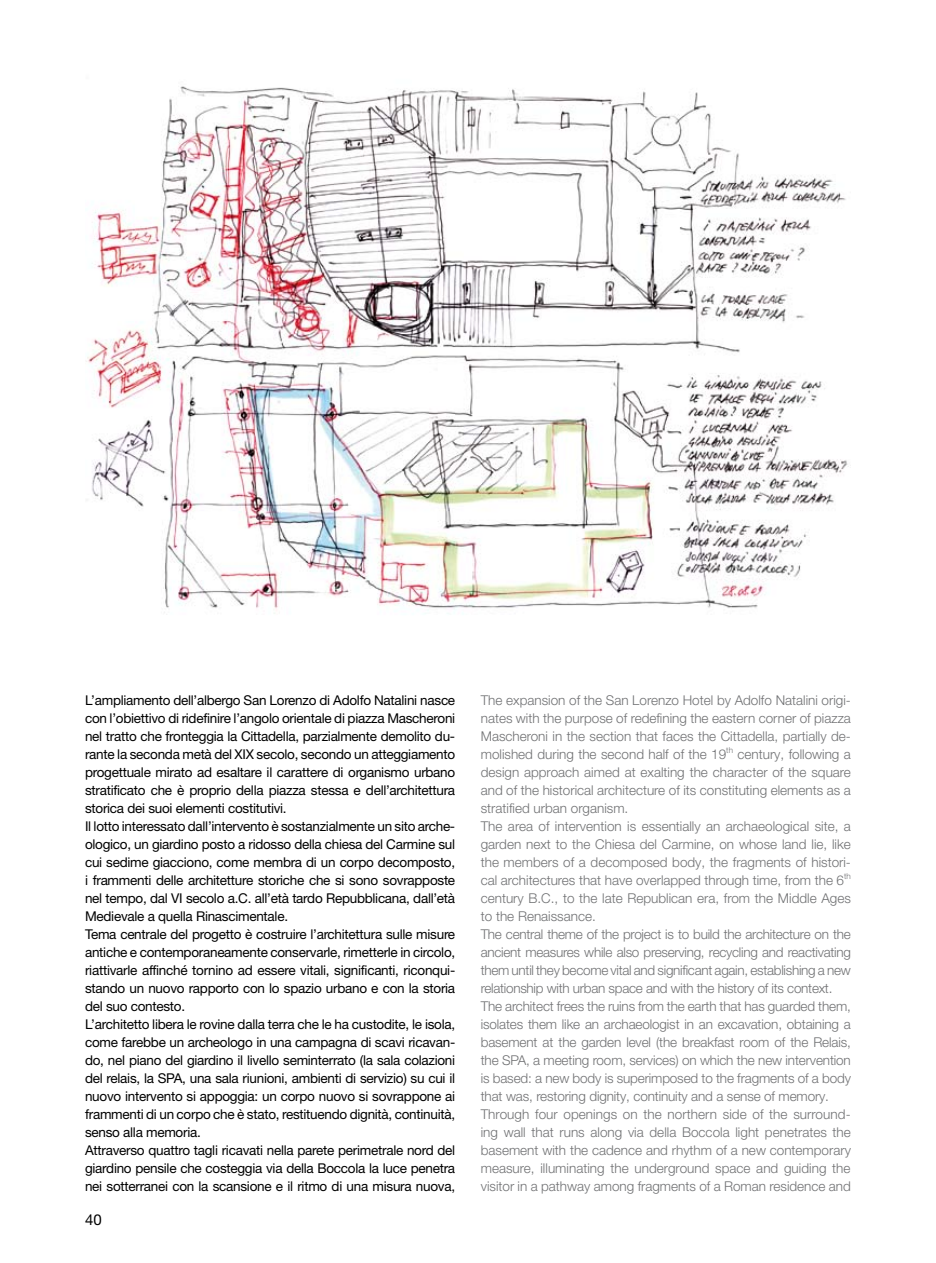
<style>
.page{position:relative;width:936px;height:1263px;background:#fff}
.page>*{position:absolute;margin:0;border:0;box-sizing:border-box;transform-origin:0 0}
.t1{font:15px "Helvetica Neue LT Pro";color:#000}
.t2{font:13.5px/18px "Helvetica Neue LT Pro";letter-spacing:-.02em;color:#000}
.t3{font:300 13.5px/18px "Helvetica Neue LT Pro";color:#707173}
</style>
<div class="page">
<img style="left:86px;top:86px;width:763px;height:528px">
<p class="t2" style="left:85px;top:690px;width:371px">L’ampliamento dell’albergo San Lorenzo di Adolfo Natalini nasce con l’obiettivo di ridefinire l’angolo orientale di piazza Mascheroni nel tratto che fronteggia la Cittadella, parzialmente demolito du&shy;rante la seconda metà del XIX secolo, secondo un atteggiamento progettuale mirato ad esaltare il carattere di organismo urbano stratificato che è proprio della piazza stessa e dell’architettura storica dei suoi elementi costitutivi.<br>Il lotto interessato dall’intervento è sostanzialmente un sito arche&shy;ologico, un giardino posto a ridosso della chiesa del Carmine sul cui sedime giacciono, come membra di un corpo decomposto, i frammenti delle architetture storiche che si sono sovrapposte nel tempo, dal VI secolo a.C. all’età tardo Repubblicana, dall’età Medievale a quella Rinascimentale.<br>Tema centrale del progetto è costruire l’architettura sulle misure antiche e contemporaneamente conservarle, rimetterle in circolo, riattivarle affinché tornino ad essere vitali, significanti, riconqui&shy;stando un nuovo rapporto con lo spazio urbano e con la storia del suo contesto.<br>L’architetto libera le rovine dalla terra che le ha custodite, le isola, come farebbe un archeologo in una campagna di scavi ricavan&shy;do, nel piano del giardino il livello seminterrato (la sala colazioni del relais, la SPA, una sala riunioni, ambienti di servizio) su cui il nuovo intervento si appoggia: un corpo nuovo si sovrappone ai frammenti di un corpo che è stato, restituendo dignità, continuità, senso alla memoria.<br>Attraverso quattro tagli ricavati nella parete perimetrale nord del giardino pensile che costeggia via della Boccola la luce penetra nei sotterranei con la scansione e il ritmo di una misura nuova,</p>
<p class="t3" style="left:480px;top:690px;width:371px">The expansion of the San Lorenzo Hotel by Adolfo Natalini origi&shy;nates with the purpose of redefining the eastern corner of piazza Mascheroni in the section that faces the Cittadella, partially de&shy;molished during the second half of the 19<sup>th</sup> century, following a design approach aimed at exalting the character of the square and of the historical architecture of its constituting elements as a stratified urban organism.<br>The area of intervention is essentially an archaeological site, a garden next to the Chiesa del Carmine, on whose land lie, like the members of a decomposed body, the fragments of histori&shy;cal architectures that have overlapped through time, from the 6<sup>th </sup>century B.C., to the late Republican era, from the Middle Ages to the Renaissance.<br>The central theme of the project is to build the architecture on the ancient measures while also preserving, recycling and reactivating them until they become vital and significant again, establishing a new relationship with urban space and with the history of its context.<br>The architect frees the ruins from the earth that has guarded them, isolates them like an archaeologist in an excavation, obtaining a basement at the garden level (the breakfast room of the Relais, the SPA, a meeting room, services) on which the new intervention is based: a new body is superimposed to the fragments of a body that was, restoring dignity, continuity and a sense of memory.<br>Through four openings on the northern side of the surround&shy;ing wall that runs along via della Boccola light penetrates the basement with the cadence and rhythm of a new contemporary measure, illuminating the underground space and guiding the visitor in a pathway among fragments of a Roman residence and</p>
<p class="t1" style="left:85px;top:1210px;width:18px">40</p>
</div>
